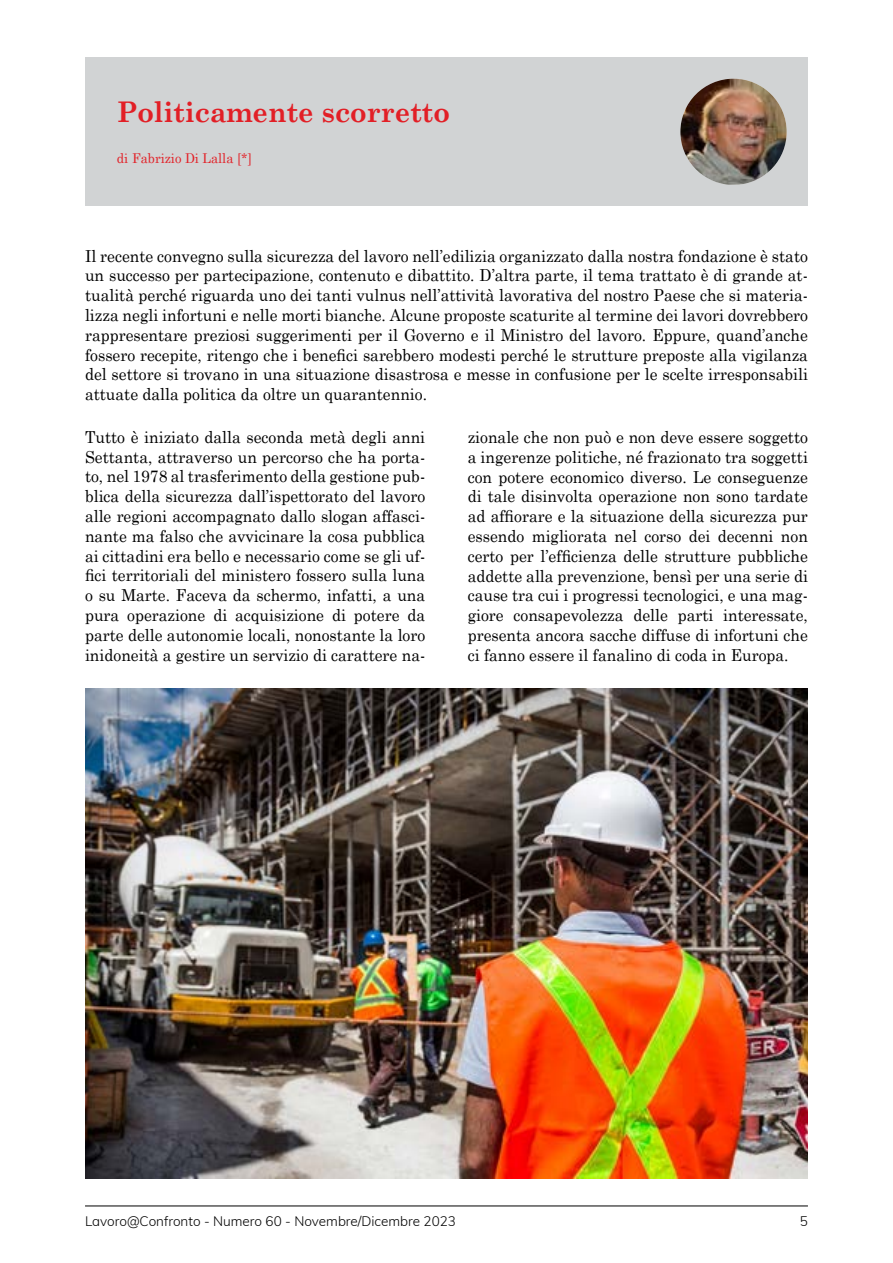
<style>
.page{position:relative;width:893px;height:1263px;background:#fff}
.page>*{position:absolute;margin:0;border:0;box-sizing:border-box;transform-origin:0 0}
.t1{font:700 28.5px "Century Schoolbook";color:#e21f26;scale:.95 1}
.t2{font:16.5px/19.8px "Century Schoolbook";color:#000;text-align:justify;scale:.95 1}
.t3{font:300 13.5px "Muli";color:#000}
.t4{font:13.5px "Century Schoolbook";color:#e21f26;scale:.95 1}
</style>
<div class="page">
<hr style="left:85px;top:1205px;width:723px;height:1px;background:#000">
<div style="left:85px;top:57px;width:723px;height:149px;background:#d1d3d4"></div>
<img style="left:680px;top:79px;width:107px;height:106px">
<img style="left:85px;top:689px;width:723px;height:489px">
<h1 class="t1" style="left:117px;top:94px;width:352px">Politicamente scorretto</h1>
<p class="t4" style="left:117px;top:150px;width:144px">di Fabrizio Di Lalla [*]</p>
<p class="t2" style="left:85px;top:245px;width:762px">Il recente convegno sulla sicurezza del lavoro nell’edilizia organizzato dalla nostra fondazione è stato un successo per partecipazione, contenuto e dibattito. D’altra parte, il tema trattato è di grande at&shy;tualità perché riguarda uno dei tanti vulnus nell’attività lavorativa del nostro Paese che si materia&shy;lizza negli infortuni e nelle morti bianche. Alcune proposte scaturite al termine dei lavori dovrebbero rappresentare preziosi suggerimenti per il Governo e il Ministro del lavoro. Eppure, quand’anche fossero recepite, ritengo che i benefici sarebbero modesti perché le strutture preposte alla vigilanza del settore si trovano in una situazione disastrosa e messe in confusione per le scelte irresponsabili attuate dalla politica da oltre un quarantennio.</p>
<p class="t2" style="left:468px;top:427px;width:360px">zionale che non può e non deve essere soggetto a ingerenze politiche, né frazionato tra soggetti con potere economico diverso. Le conseguenze di tale disinvolta operazione non sono tardate ad affiorare e la situazione della sicurezza pur essendo migliorata nel corso dei decenni non certo per l’efficienza delle strutture pubbliche addette alla prevenzione, bensì per una serie di cause tra cui i progressi tecnologici, e una mag&shy;giore consapevolezza delle parti interessate, presenta ancora sacche diffuse di infortuni che ci fanno essere il fanalino di coda in Europa.</p>
<p class="t2" style="left:85px;top:426px;width:360px">Tutto è iniziato dalla seconda metà degli anni Settanta, attraverso un percorso che ha porta&shy;to, nel 1978 al trasferimento della gestione pub&shy;blica della sicurezza dall’ispettorato del lavoro alle regioni accompagnato dallo slogan affasci&shy;nante ma falso che avvicinare la cosa pubblica ai cittadini era bello e necessario come se gli uf&shy;fici territoriali del ministero fossero sulla luna o su Marte. Faceva da schermo, infatti, a una pura operazione di acquisizione di potere da parte delle autonomie locali, nonostante la loro inidoneità a gestire un servizio di carattere na-</p>
<p class="t3" style="left:85px;top:1212px;width:372px">Lavoro@Confronto - Numero 60 - Novembre/Dicembre 2023</p>
<p class="t3" style="left:800px;top:1212px;width:10px">5</p>
</div>
